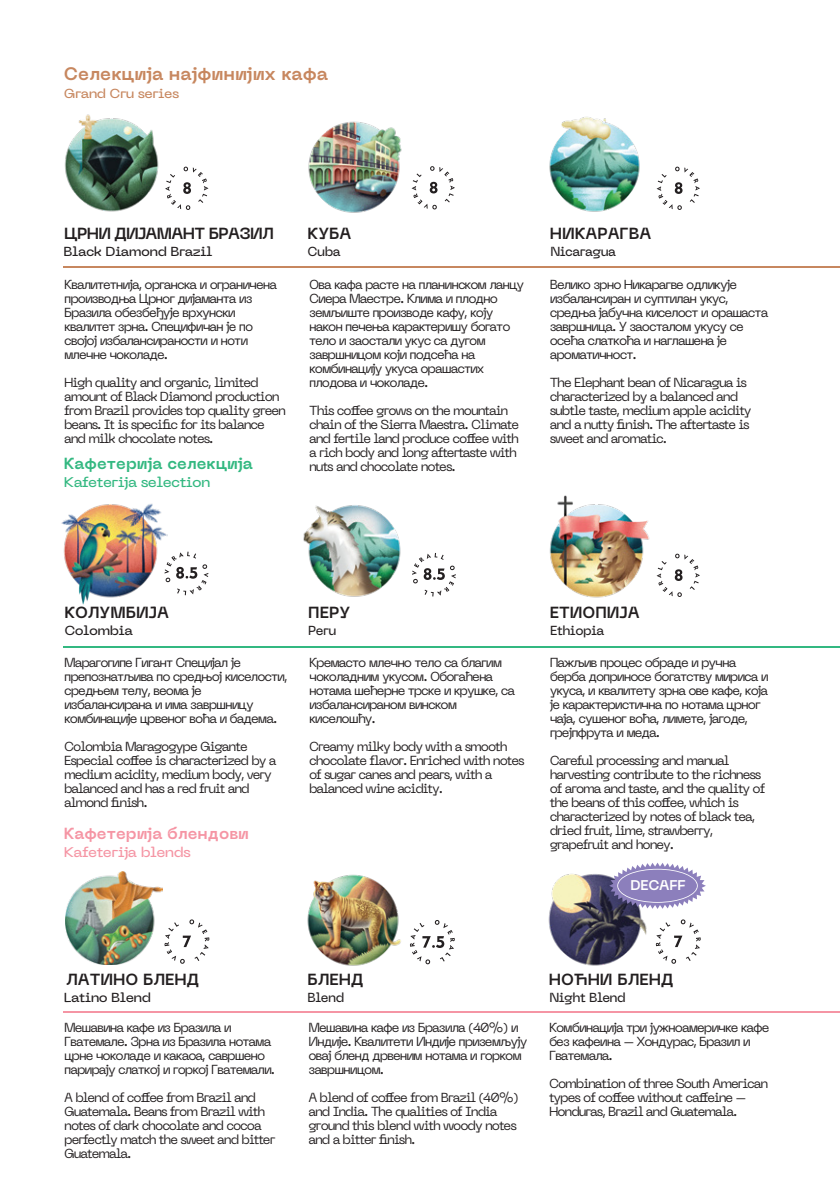
<style>
.page{position:relative;width:840px;height:1191px;background:#fff}
.page>*{position:absolute;margin:0;border:0;box-sizing:border-box;transform-origin:0 0}
.t1{font:700 18px "Neue Machina";color:#c7875f}
.t2{font:700 16px "Neue Machina";color:#231f20}
.t3{font:700 16px "Neue Machina";color:#33b881}
.t4{font:700 16px "Neue Machina";letter-spacing:-.04em;color:#231f20}
.t5{font:700 16px "Neue Machina";color:#f595a4}
.t6{font:500 14px "Neue Machina";letter-spacing:-.04em;color:#33b881;scale:1.08 1}
.t7{font:500 14px "Neue Machina";letter-spacing:-.04em;color:#f595a4;scale:1.08 1}
.t8{font:700 14px "Neue Machina";letter-spacing:-.02em;color:#fff}
.t9{font:13px/14px "Neue Machina";letter-spacing:-.08em;color:#231f20}
.t10{font:500 13px "Neue Machina";letter-spacing:-.04em;color:#231f20}
.t11{font:500 13px "Neue Machina";letter-spacing:-.04em;color:#231f20;scale:1.08 1}
.t12{font:500 13px "Neue Machina";letter-spacing:-.04em;color:#c7875f;scale:1.08 1}
</style>
<div class="page">
<img style="left:65px;top:871px;width:97px;height:93px">
<svg style="left:168px;top:167px;width:40px;height:43px"></svg>
<svg style="left:656px;top:167px;width:43px;height:43px"></svg>
<hr style="left:64px;top:266px;width:775px;height:2px;background:#c7875f">
<hr style="left:64px;top:646px;width:775px;height:2px;background:#33b881">
<img style="left:61px;top:503px;width:106px;height:102px">
<img style="left:549px;top:495px;width:101px;height:103px">
<img style="left:308px;top:121px;width:94px;height:92px">
<img style="left:549px;top:117px;width:91px;height:95px">
<img style="left:64px;top:114px;width:104px;height:98px">
<hr style="left:63px;top:1011px;width:776px;height:2px;background:#f595a4">
<img style="left:307px;top:874px;width:94px;height:92px">
<img style="left:548px;top:874px;width:99px;height:92px">
<svg style="left:655px;top:919px;width:45px;height:44px"></svg>
<svg style="left:164px;top:919px;width:45px;height:44px"></svg>
<svg style="left:164px;top:551px;width:44px;height:44px"></svg>
<svg style="left:608px;top:862px;width:97px;height:47px"></svg>
<svg style="left:411px;top:166px;width:43px;height:43px"></svg>
<svg style="left:410px;top:920px;width:44px;height:44px"></svg>
<svg style="left:412px;top:553px;width:43px;height:43px"></svg>
<img style="left:303px;top:505px;width:98px;height:92px">
<svg style="left:656px;top:553px;width:43px;height:44px"></svg>
<h1 class="t1" style="left:64px;top:63px;width:266px">Селекција најфинијих кафа</h1>
<p class="t12" style="left:64px;top:86px;width:108px">Grand Cru series</p>
<p class="t4" style="left:64px;top:223px;width:211px">ЦРНИ ДИЈАМАНТ БРАЗИЛ</p>
<p class="t11" style="left:64px;top:244px;width:139px">Black Diamond Brazil</p>
<p class="t9" style="left:64px;top:277px;width:214px">Квалитетнија, органска и ограничена производња Црног дијаманта из<br>Бразила обезбеђује врхунски квалитет зрна. Специфичан је по својој избалансираности и ноти млечне чоколаде.</p>
<p class="t9" style="left:64px;top:375px;width:223px">High quality and organic, limited amount of Black Diamond production from Brazil provides top quality green beans. It is specific for its balance and milk chocolate notes.</p>
<p class="t3" style="left:64px;top:453px;width:190px">Кафетерија селекција</p>
<p class="t6" style="left:64px;top:473px;width:137px">Kafeterija selection</p>
<p class="t2" style="left:307px;top:223px;width:45px">КУБА</p>
<p class="t10" style="left:307px;top:244px;width:34px">Cuba</p>
<p class="t10" style="left:550px;top:244px;width:67px">Nicaragua</p>
<p class="t2" style="left:549px;top:223px;width:103px">НИКАРАГВА</p>
<p class="t9" style="left:309px;top:277px;width:216px">Ова кафа расте на планинском ланцу<br>Сиера Маестре. Клима и плодно земљиште производе кафу, коју након печења карактеришу богато тело и заостали укус са дугом завршницом који подсећа на комбинацију укуса орашастих плодова и чоколаде.</p>
<p class="t9" style="left:309px;top:403px;width:211px">This coffee grows on the mountain chain of the Sierra Maestra. Climate and fertile land produce coffee with a rich body and long aftertaste with nuts and chocolate notes.</p>
<p class="t9" style="left:549px;top:277px;width:220px">Велико зрно Никарагве одликује избалансиран и суптилан укус, средња јабучна киселост и орашаста завршница. У заосталом укусу се осећа слаткоћа и наглашена је ароматичност.</p>
<p class="t9" style="left:549px;top:375px;width:203px">The Elephant bean of Nicaragua is characterized by a balanced and subtle taste, medium apple acidity and a nutty finish. The aftertaste is sweet and aromatic.</p>
<p class="t2" style="left:64px;top:601px;width:106px">КОЛУМБИЈА</p>
<p class="t11" style="left:64px;top:621px;width:65px">Colombia</p>
<p class="t10" style="left:550px;top:621px;width:56px">Ethiopia</p>
<p class="t2" style="left:549px;top:601px;width:91px">ЕТИОПИЈА</p>
<p class="t2" style="left:308px;top:601px;width:43px">ПЕРУ</p>
<p class="t10" style="left:308px;top:621px;width:30px">Peru</p>
<p class="t9" style="left:309px;top:655px;width:207px">Кремасто млечно тело са благим чоколадним укусом. Обогаћена нотама шећерне трске и крушке, са избалансираном винском киселошћу.</p>
<p class="t9" style="left:309px;top:739px;width:217px">Creamy milky body with a smooth chocolate flavor. Enriched with notes of sugar canes and pears, with a balanced wine acidity.</p>
<p class="t9" style="left:549px;top:655px;width:220px">Пажљив процес обраде и ручна берба доприносе богатству мириса и укуса, и квалитету зрна ове кафе, која је карактеристична по нотама црног чаја, сушеног воћа, лимете, јагоде, грејпфрута и меда.</p>
<p class="t9" style="left:549px;top:753px;width:217px">Careful processing and manual harvesting contribute to the richness of aroma and taste, and the quality of the beans of this coffee, which is characterized by notes of black tea, dried fruit, lime, strawberry, grapefruit and honey.</p>
<p class="t9" style="left:64px;top:655px;width:225px">Марагогипе Гигант Специјал је препознатљива по средњој киселости, средњем телу, веома је избалансирана и има завршницу комбинације црвеног воћа и бадема.</p>
<p class="t9" style="left:64px;top:739px;width:214px">Colombia Maragogype Gigante<br>Especial coffee is characterized by a medium acidity, medium body, very balanced and has a red fruit and almond finish.</p>
<p class="t5" style="left:64px;top:823px;width:186px">Кафетерија блендови</p>
<p class="t7" style="left:64px;top:843px;width:119px">Kafeterija blends</p>
<p class="t2" style="left:66px;top:968px;width:134px">ЛАТИНО БЛЕНД</p>
<p class="t11" style="left:64px;top:988px;width:82px">Latino Blend</p>
<p class="t9" style="left:64px;top:1020px;width:212px">Мешавина кафе из Бразила и<br>Гватемале. Зрна из Бразила нотама црне чоколаде и какаоа, савршено парирају слаткој и горкој Гватемали.</p>
<p class="t9" style="left:64px;top:1090px;width:212px">A blend of coffee from Brazil and<br>Guatemala. Beans from Brazil with notes of dark chocolate and cocoa perfectly match the sweet and bitter<br>Guatemala.</p>
<p class="t8" style="left:630px;top:876px;width:57px">DECAFF</p>
<p class="t2" style="left:548px;top:968px;width:126px">НОЋНИ БЛЕНД</p>
<p class="t2" style="left:307px;top:968px;width:57px">БЛЕНД</p>
<p class="t10" style="left:307px;top:988px;width:38px">Blend</p>
<p class="t10" style="left:549px;top:988px;width:78px">Night Blend</p>
<p class="t9" style="left:308px;top:1020px;width:220px">Мешавина кафе из Бразила (40%) и<br>Индије. Квалитети Индије приземљују овај бленд дрвеним нотама и горком завршницом.</p>
<p class="t9" style="left:308px;top:1090px;width:212px">A blend of coffee from Brazil (40%) and India. The qualities of India ground this blend with woody notes and a bitter finish.</p>
<p class="t9" style="left:548px;top:1020px;width:222px">Комбинација три јужноамеричке кафе без кафеина – Хондурас, Бразил и<br>Гватемала.</p>
<p class="t9" style="left:548px;top:1076px;width:221px">Combination of three South American types of coffee without caffeine –<br>Honduras, Brazil and Guatemala.</p>
</div>
